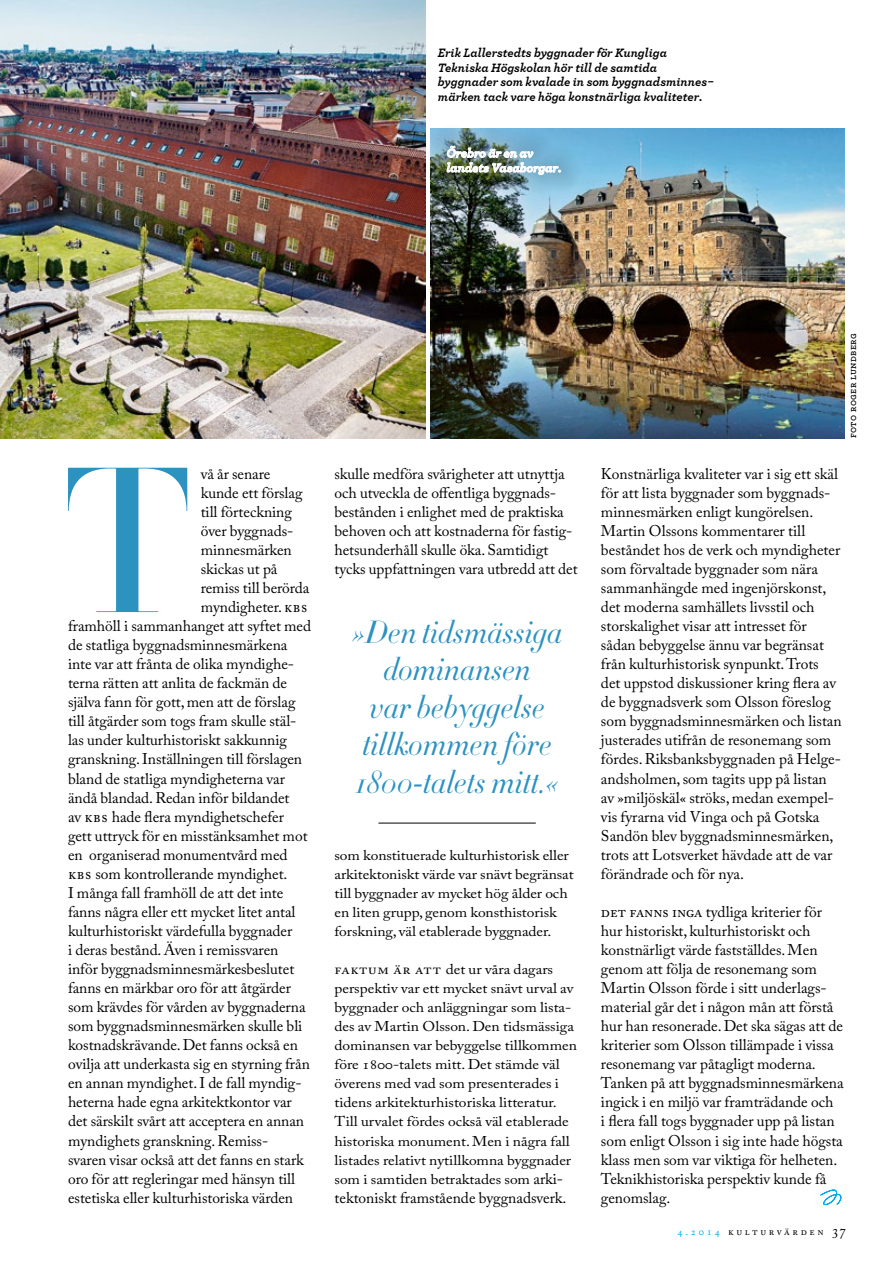
<style>
.page{position:relative;width:893px;height:1263px;background:#fff}
.page>*{position:absolute;margin:0;border:0;box-sizing:border-box;transform-origin:0 0}
.t1{font:203.55px "Didot HTF L96 Light";color:#2c92c0}
.t2{font:31.5px/37.5px "Didot HTF L24 Light Ital";letter-spacing:.005em;color:#2c92c0;text-align:center;scale:.96 1}
.t3{font:15.45px/19px "Adobe Caslon Pro";letter-spacing:-.005em;color:#000}
.t4{font:15.45px "Adobe Caslon Pro";letter-spacing:-.025em;color:#000}
.t5{font:14.1px/19px "Adobe Caslon Pro";color:#000;scale:1.09 1}
.t6{font:italic 700 12.75px/14.7px "Archer";color:#000}
.t7{font:italic 700 12.75px/14.7px "Archer";color:#fff}
.t8{font:10.5px "Adobe Caslon Pro";letter-spacing:.26em;color:#000}
.t9{font:600 9.75px "Archer";letter-spacing:.04em;color:#000}
.s1{font-size:15.45px}
.s2{color:#00ace9}
.s3{font-size:14.25px}
</style>
<div class="page">
<img style="left:0;top:0;width:425px;height:438px">
<svg style="left:820px;top:1190px;width:21px;height:15px"></svg>
<img style="left:431px;top:128px;width:413px;height:310px">
<hr style="left:378px;top:823px;width:158px;height:1px;background:#000">
<div style="left:426px;top:125px;width:156px;height:71px;background:#000;opacity:.24"></div>
<img style="left:447px;top:146px;width:114px;height:29px">
<p class="t6" style="left:438px;top:44px;width:277px">Erik Lallerstedts byggnader för Kungliga Tekniska Högskolan hör till de samtida byggnader som kvalade in som byggnadsminnes&shy;märken tack vare höga konstnärliga kvaliteter.</p>
<p class="t7" style="left:446px;top:145px;width:116px">Örebro är en av landets Vasaborgar.</p>
<h1 class="t1" style="left:64px;top:417px;width:129px">T</h1>
<p class="t3" style="left:201px;top:464px;width:71px">vå år senare</p>
<p class="t3" style="left:201px;top:483px;width:103px">kunde ett förslag</p>
<p class="t3" style="left:201px;top:502px;width:93px">till förteckning</p>
<p class="t3" style="left:201px;top:521px;width:94px">över byggnads-</p>
<p class="t3" style="left:201px;top:540px;width:93px">minnesmärken</p>
<p class="t3" style="left:201px;top:559px;width:78px">skickas ut på</p>
<p class="t3" style="left:201px;top:578px;width:110px">remiss till berörda</p>
<p class="t3" style="left:201px;top:597px;width:108px">myndigheter. KBS</p>
<p class="t3" style="left:68px;top:616px;width:245px">framhöll i sammanhanget att syftet med</p>
<p class="t3" style="left:68px;top:635px;width:221px">de statliga byggnadsminnesmärkena</p>
<p class="t3" style="left:68px;top:654px;width:228px">inte var att frånta de olika myndighe-</p>
<p class="t3" style="left:68px;top:673px;width:220px">terna rätten att anlita de fackmän de</p>
<p class="t3" style="left:68px;top:692px;width:229px">själva fann för gott, men att de förslag</p>
<p class="t3" style="left:68px;top:711px;width:230px">till åtgärder som togs fram skulle stäl-</p>
<p class="t3" style="left:68px;top:730px;width:220px">las under kulturhistoriskt sakkunnig</p>
<p class="t3" style="left:68px;top:750px;width:236px">granskning. Inställningen till förslagen</p>
<p class="t3" style="left:68px;top:769px;width:218px">bland de statliga myndigheterna var</p>
<p class="t3" style="left:68px;top:788px;width:223px">ändå blandad. Redan inför bildandet</p>
<p class="t3" style="left:68px;top:807px;width:217px">av KBS hade flera myndighetschefer</p>
<p class="t3" style="left:68px;top:826px;width:241px">gett uttryck för en misstänksamhet mot</p>
<p class="t3" style="left:68px;top:845px;width:221px">en organiserad monumentvård med</p>
<p class="t3" style="left:68px;top:864px;width:221px">KBS som kontrollerande myndighet.</p>
<p class="t3" style="left:68px;top:883px;width:217px">I många fall framhöll de att det inte</p>
<p class="t3" style="left:68px;top:902px;width:229px">fanns några eller ett mycket litet antal</p>
<p class="t4" style="left:68px;top:921px;width:226px">kulturhistoriskt värdefulla byggnader</p>
<p class="t3" style="left:68px;top:940px;width:212px">i deras bestånd. Även i remissvaren</p>
<p class="t3" style="left:68px;top:959px;width:228px">inför byggnadsminnesmärkesbeslutet</p>
<p class="t3" style="left:68px;top:978px;width:224px">fanns en märkbar oro för att åtgärder</p>
<p class="t3" style="left:68px;top:997px;width:239px">som krävdes för vården av byggnaderna</p>
<p class="t3" style="left:68px;top:1016px;width:236px">som byggnadsminnesmärken skulle bli</p>
<p class="t3" style="left:68px;top:1035px;width:231px">kostnadskrävande. Det fanns också en</p>
<p class="t3" style="left:68px;top:1054px;width:243px">ovilja att underkasta sig en styrning från</p>
<p class="t3" style="left:68px;top:1073px;width:235px">en annan myndighet. I de fall myndig-</p>
<p class="t3" style="left:68px;top:1092px;width:225px">heterna hade egna arkitektkontor var</p>
<p class="t3" style="left:68px;top:1111px;width:238px">det särskilt svårt att acceptera en annan</p>
<p class="t3" style="left:68px;top:1131px;width:202px">myndighets granskning. Remis -</p>
<p class="t3" style="left:68px;top:1150px;width:238px">svaren visar också att det fanns en stark</p>
<p class="t3" style="left:68px;top:1169px;width:229px">oro för att regleringar med hänsyn till</p>
<p class="t3" style="left:68px;top:1188px;width:227px">estetiska eller kulturhistoriska värden</p>
<p class="t9" style="left:846px;top:438px;width:106px;rotate:-90deg">foto Roger Lundberg</p>
<p class="t3" style="left:334px;top:464px;width:245px">skulle medföra svårigheter att utnyttja och utveckla de offentliga byggnads&shy;bestånden i enlighet med de praktiska behoven och att kostnaderna för fastig&shy;hetsunderhåll skulle öka. Samtidigt tycks uppfattningen vara utbredd att det</p>
<p class="t3" style="left:601px;top:464px;width:242px">Konstnärliga kvaliteter var i sig ett skäl för att lista byggnader som byggnads&shy;minnesmärken enligt kungörelsen.<br>Martin Olssons kommentarer till beståndet hos de verk och myndigheter som förvaltade byggnader som nära sammanhängde med ingenjörskonst, det moderna samhällets livsstil och storskalighet visar att intresset för sådan bebyggelse ännu var begränsat från kulturhistorisk synpunkt. Trots det uppstod diskussioner kring flera av de byggnadsverk som Olsson föreslog som byggnadsminnesmärken och listan justerades utifrån de resonemang som fördes. Riksbanksbyggnaden på Helge&shy;andsholmen, som tagits upp på listan av »miljöskäl« ströks, medan exempel&shy;vis fyrarna vid Vinga och på Gotska Sandön blev byggnadsminnesmärken, trots att Lotsverket hävdade att de var förändrade och för nya.</p>
<p class="t3" style="left:601px;top:902px;width:244px">Det fanns inga tydliga kriterier för hur historiskt, kulturhistoriskt och konstnärligt värde fastställdes. Men genom att följa de resonemang som Martin Olsson förde i sitt underlags&shy;material går det i någon mån att förstå hur han resonerade. Det ska sägas att de kriterier som Olsson tillämpade i vissa resonemang var påtagligt moderna.<br>Tanken på att byggnadsminnesmärkena ingick i en miljö var framträdande och<br>i flera fall togs byggnader upp på listan som enligt Olsson i sig inte hade högsta klass men som var viktiga för helheten.<br>Teknikhistoriska perspektiv kunde få genomslag.</p>
<h2 class="t2" style="left:352px;top:614px;width:220px">»Den tidsmässiga dominansen<br>var bebyggelse tillkommen före<br>1800-talets mitt.«</h2>
<p class="t5" style="left:334px;top:845px;width:221px">som konstituerade kulturhistorisk eller arkitektoniskt värde var snävt begränsat till byggnader av mycket hög ålder och en liten grupp, genom konsthistorisk forskning, väl etablerade byggnader.</p>
<p class="t5" style="left:334px;top:960px;width:224px">faktum är att det ur våra dagars perspektiv var ett mycket snävt urval av byggnader och anläggningar som lista&shy;des av Martin Olsson. Den tidsmässiga dominansen var bebyggelse tillkommen före 1800-talets mitt. Det stämde väl överens med vad som presenterades i tidens arkitekturhistoriska litteratur.<br>Till urvalet fördes också väl etablerade historiska monument. Men i några fall listades relativt nytillkomna byggnader som i samtiden betraktades som <span class="s1">arki-</span></p>
<p class="t3" style="left:334px;top:1188px;width:233px">tektoniskt framstående byggnadsverk.</p>
<p class="t8" style="left:677px;top:1225px;width:170px"><span class="s2">4.2014</span> kulturvärden <span class="s3">37</span></p>
</div>
